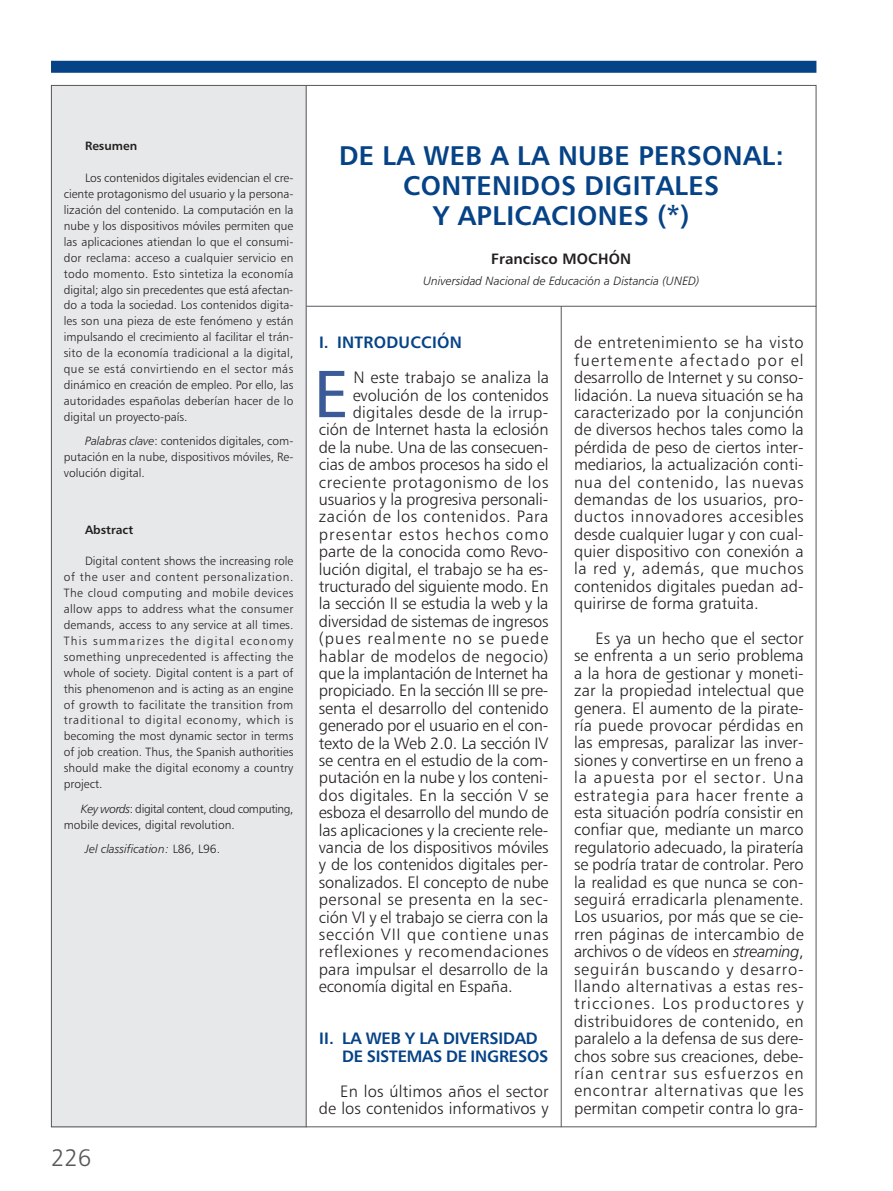
<style>
.page{position:relative;width:893px;height:1191px;background:#fff}
.page>*{position:absolute;margin:0;border:0;box-sizing:border-box;transform-origin:0 0}
.t1{font:66.6px "Humanist 777 BT Roman B";color:#3b5a98}
.t2{font:27px/30px "Humanist 777 BT Bold B";letter-spacing:.015em;color:#054286;text-align:center}
.t3{font:24px "Humanist 777 BT Light B";color:#57585a}
.t4{font:16.5px/17.4px "Humanist 777 BT Light B";letter-spacing:-.01em;color:#231f20;text-align:justify}
.t5{font:16.5px "Humanist 777 BT Light B";letter-spacing:.035em;color:#231f20}
.t6{font:16.5px "Humanist 777 BT Light B";letter-spacing:.06em;color:#231f20}
.t7{font:16.5px/17.7px "Humanist 777 BT Bold B";letter-spacing:-.01em;color:#054286}
.t8{font:16.5px "Humanist 777 BT Light B";letter-spacing:.03em;color:#231f20}
.t9{font:16.5px "Humanist 777 BT Light B";letter-spacing:.025em;color:#231f20}
.t10{font:16.5px "Humanist 777 BT Light B";letter-spacing:.02em;color:#231f20}
.t11{font:16.5px "Humanist 777 BT Light B";letter-spacing:.045em;color:#231f20}
.t12{font:16.5px "Humanist 777 BT Light B";letter-spacing:.015em;color:#231f20}
.t13{font:16.5px "Humanist 777 BT Light B";letter-spacing:.01em;color:#231f20}
.t14{font:16.5px "Humanist 777 BT Bold B";letter-spacing:.015em;color:#054286}
.t15{font:15px "Humanist 777 BT Bold B";color:#231f20}
.t16{font:12px/15.9px "Humanist 777 BT Light B";color:#231f20;text-align:justify}
.t17{font:12px "Humanist 777 BT Light Italic B";color:#231f20}
.t18{font:12px "Humanist 777 BT Bold B";color:#231f20}
.s1{font-family:"Humanist 777 BT Light Italic B"}
.s2{font-family:"Humanist 777 BT Light B"}
</style>
<div class="page">
<div style="left:51px;top:61px;width:765px;height:12px;background:#054286"></div>
<div style="left:51px;top:85px;width:255px;height:1042px;background:#e7e8e9"></div>
<hr style="left:561px;top:306px;width:1px;height:821px;background:#57585a">
<hr style="left:306px;top:85px;width:1px;height:1042px;background:#57585a">
<hr style="left:306px;top:306px;width:510px;height:1px;background:#57585a">
<p class="t18" style="left:85px;top:141px;width:54px">Resumen</p>
<p class="t16" style="left:64px;top:171px;width:231px;text-indent:21px">Los contenidos digitales evidencian el cre&shy;ciente protagonismo del usuario y la persona&shy;lización del contenido. La computación en la nube y los dispositivos móviles permiten que las aplicaciones atiendan lo que el consumi&shy;dor reclama: acceso a cualquier servicio en todo momento. Esto sintetiza la economía digital; algo sin precedentes que está afectan&shy;do a toda la sociedad. Los contenidos digita&shy;les son una pieza de este fenómeno y están impulsando el crecimiento al facilitar el trán&shy;sito de la economía tradicional a la digital, que se está convirtiendo en el sector más dinámico en creación de empleo. Por ello, las autoridades españolas deberían hacer de lo digital un proyecto-país.</p>
<p class="t16" style="left:64px;top:434px;width:231px;text-indent:21px"><span class="s1">Palabras clave</span>: contenidos digitales, com&shy;putación en la nube, dispositivos móviles, Re&shy;volución digital.</p>
<p class="t18" style="left:85px;top:524px;width:50px">Abstract</p>
<p class="t16" style="left:64px;top:554px;width:231px;text-indent:21px">Digital content shows the increasing role of the user and content personalization.<br>The cloud computing and mobile devices allow apps to address what the consumer demands, access to any service at all times.<br>This summarizes the digital economy something unprecedented is affecting the whole of society. Digital content is a part of this phenomenon and is acting as an engine of growth to facilitate the transition from traditional to digital economy, which is becoming the most dynamic sector in terms of job creation. Thus, the Spanish authorities should make the digital economy a country project.</p>
<p class="t16" style="left:64px;top:801px;width:231px;text-indent:17px"><span class="s1">Key words</span>: digital content, cloud computing, mobile devices, digital revolution.</p>
<p class="t17" style="left:85px;top:844px;width:136px">Jel classification: <span class="s2">L86, L96.</span></p>
<h3 class="t3" style="left:51px;top:1148px;width:42px">226</h3>
<h2 class="t2" style="left:339px;top:143px;width:446px">DE LA WEB A LA NUBE PERSONAL:<br>CONTENIDOS DIGITALES<br>Y APLICACIONES (*)</h2>
<p class="t15" style="left:491px;top:253px;width:142px">Francisco MOCHÓN</p>
<p class="t17" style="left:423px;top:276px;width:278px">Universidad Nacional de Educación a Distancia (UNED)</p>
<p class="t14" style="left:319px;top:336px;width:144px">I. INTRODUCCIÓN</p>
<p class="t13" style="left:353px;top:371px;width:197px">N este trabajo se analiza la</p>
<p class="t4" style="left:353px;top:387px;width:197px">evolución de los contenidos</p>
<p class="t12" style="left:353px;top:406px;width:197px">digitales desde de la irrup-</p>
<p class="t4" style="left:319px;top:422px;width:231px">ción de Internet hasta la eclosión</p>
<p class="t4" style="left:319px;top:440px;width:231px">de la nube. Una de las consecuen-</p>
<p class="t4" style="left:319px;top:457px;width:231px">cias de ambos procesos ha sido el</p>
<p class="t5" style="left:319px;top:475px;width:231px">creciente protagonismo de los</p>
<p class="t4" style="left:319px;top:492px;width:231px">usuarios y la progresiva personali-</p>
<p class="t8" style="left:319px;top:510px;width:231px">zación de los contenidos. Para</p>
<p class="t6" style="left:319px;top:527px;width:231px">presentar estos hechos como</p>
<p class="t4" style="left:319px;top:544px;width:231px">parte de la conocida como Revo-</p>
<p class="t4" style="left:319px;top:561px;width:231px">lución digital, el trabajo se ha es-</p>
<p class="t4" style="left:319px;top:579px;width:231px">tructurado del siguiente modo. En</p>
<p class="t4" style="left:319px;top:596px;width:231px">la sección II se estudia la web y la</p>
<p class="t4" style="left:319px;top:613px;width:231px">diversidad de sistemas de ingresos</p>
<p class="t6" style="left:319px;top:632px;width:231px">(pues realmente no se puede</p>
<p class="t10" style="left:319px;top:649px;width:231px">hablar de modelos de negocio)</p>
<p class="t4" style="left:319px;top:666px;width:231px">que la implantación de Internet ha</p>
<p class="t4" style="left:319px;top:683px;width:231px">propiciado. En la sección III se pre-</p>
<p class="t4" style="left:319px;top:700px;width:231px">senta el desarrollo del contenido</p>
<p class="t4" style="left:319px;top:718px;width:231px">generado por el usuario en el con-</p>
<p class="t4" style="left:319px;top:735px;width:231px">texto de la Web 2.0. La sección IV</p>
<p class="t4" style="left:319px;top:753px;width:231px">se centra en el estudio de la com-</p>
<p class="t4" style="left:319px;top:770px;width:231px">putación en la nube y los conteni-</p>
<p class="t4" style="left:319px;top:787px;width:231px">dos digitales. En la sección V se</p>
<p class="t4" style="left:319px;top:805px;width:231px">esboza el desarrollo del mundo de</p>
<p class="t4" style="left:319px;top:822px;width:231px">las aplicaciones y la creciente rele-</p>
<p class="t4" style="left:319px;top:840px;width:231px">vancia de los dispositivos móviles</p>
<p class="t4" style="left:319px;top:857px;width:231px">y de los contenidos digitales per-</p>
<p class="t4" style="left:319px;top:874px;width:231px">sonalizados. El concepto de nube</p>
<p class="t9" style="left:319px;top:892px;width:231px">personal se presenta en la sec-</p>
<p class="t4" style="left:319px;top:909px;width:231px">ción VI y el trabajo se cierra con la</p>
<p class="t11" style="left:319px;top:927px;width:231px">sección VII que contiene unas</p>
<p class="t5" style="left:319px;top:945px;width:231px">reflexiones y recomendaciones</p>
<p class="t4" style="left:319px;top:961px;width:231px">para impulsar el desarrollo de la</p>
<p class="t4" style="left:319px;top:979px;width:195px">economía digital en España.</p>
<p class="t7" style="left:342px;top:1031px;width:208px;text-indent:-23px">II. LA WEB Y LA DIVERSIDAD<br>DE SISTEMAS DE INGRESOS</p>
<p class="t4" style="left:319px;top:1083px;width:231px;text-align:right">En los últimos años el sector de los contenidos informativos y</p>
<h1 class="t1" style="left:314px;top:352px;width:37px">E</h1>
<p class="t4" style="left:574px;top:335px;width:231px">de entretenimiento se ha visto fuertemente afectado por el desarrollo de Internet y su conso&shy;lidación. La nueva situación se ha caracterizado por la conjunción de diversos hechos tales como la pérdida de peso de ciertos inter&shy;mediarios, la actualización conti&shy;nua del contenido, las nuevas demandas de los usuarios, pro&shy;ductos innovadores accesibles desde cualquier lugar y con cual&shy;quier dispositivo con conexión a la red y, además, que muchos contenidos digitales puedan ad&shy;quirirse de forma gratuita.</p>
<p class="t4" style="left:574px;top:631px;width:231px;text-indent:21px">Es ya un hecho que el sector se enfrenta a un serio problema a la hora de gestionar y moneti&shy;zar la propiedad intelectual que genera. El aumento de la pirate&shy;ría puede provocar pérdidas en las empresas, paralizar las inver&shy;siones y convertirse en un freno a la apuesta por el sector. Una estrategia para hacer frente a esta situación podría consistir en confiar que, mediante un marco regulatorio adecuado, la piratería se podría tratar de controlar. Pero la realidad es que nunca se con&shy;seguirá erradicarla plenamente.<br>Los usuarios, por más que se cie&shy;rren páginas de intercambio de archivos o de vídeos en <span class="s1">streaming</span>, seguirán buscando y de sarro - llando alternativas a estas res - tricciones. Los productores y distribuidores de contenido, en paralelo a la defensa de sus dere&shy;chos sobre sus creaciones, debe&shy;rían centrar sus esfuerzos en encontrar alternativas que les permitan competir contra lo gra-</p>
</div>
